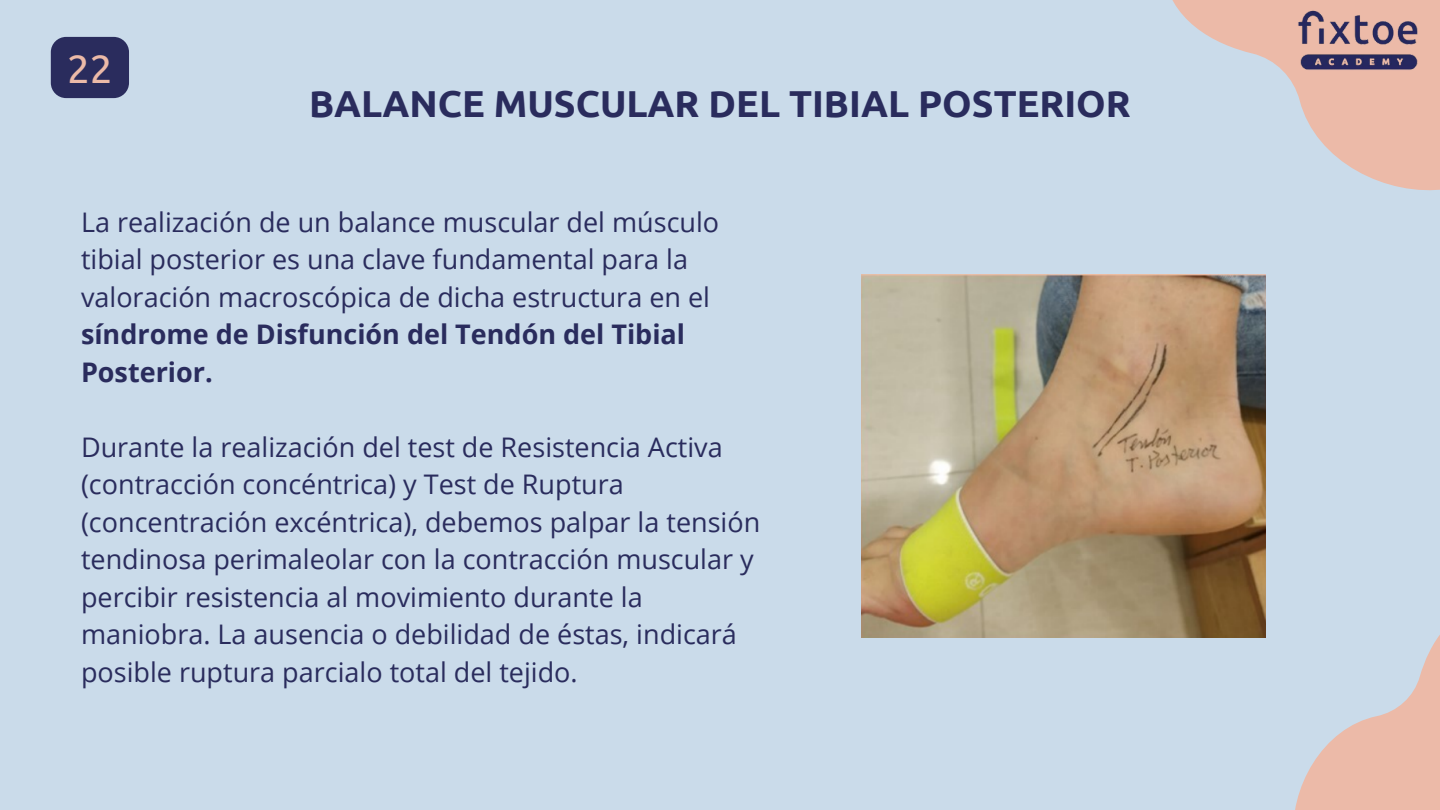
<style>
.page{position:relative;width:1440px;height:810px;background:#cadbea}
.page>*{position:absolute;margin:0;border:0;box-sizing:border-box;transform-origin:0 0}
.t1{font:40.5px "Ubuntu";color:#ecbaa8}
.t2{font:700 37.5px "Ubuntu";color:#2a2c5d}
.t3{font:27px/37.5px "Open Sans";color:#2a2c5d}
.t4{font:700 27px/37.5px "Open Sans";color:#2a2c5d}
</style>
<div class="page">
<img style="left:861px;top:275px;width:405px;height:362px">
<div style="left:51px;top:37px;width:78px;height:61px;background:#2a2c5d;border-radius:15px"></div>
<svg style="left:1295px;top:635px;width:145px;height:175px"></svg>
<svg style="left:1172px;top:0;width:268px;height:191px"></svg>
<img style="left:1288px;top:9px;width:138px;height:66px">
<h1 class="t1" style="left:67px;top:45px;width:47px">22</h1>
<h2 class="t2" style="left:309px;top:82px;width:823px">BALANCE MUSCULAR DEL TIBIAL POSTERIOR</h2>
<p class="t3" style="left:81px;top:202px;width:640px">La realización de un balance muscular del músculo tibial posterior es una clave fundamental para la valoración macroscópica de dicha estructura en el</p>
<p class="t4" style="left:81px;top:315px;width:606px">síndrome de Disfunción del Tendón del Tibial<br>Posterior.</p>
<p class="t3" style="left:81px;top:427px;width:681px">Durante la realización del test de Resistencia Activa (contracción concéntrica) y Test de Ruptura (concentración excéntrica), debemos palpar la tensión tendinosa perimaleolar con la contracción muscular y percibir resistencia al movimiento durante la maniobra. La ausencia o debilidad de éstas, indicará posible ruptura parcialo total del tejido.</p>
</div>
